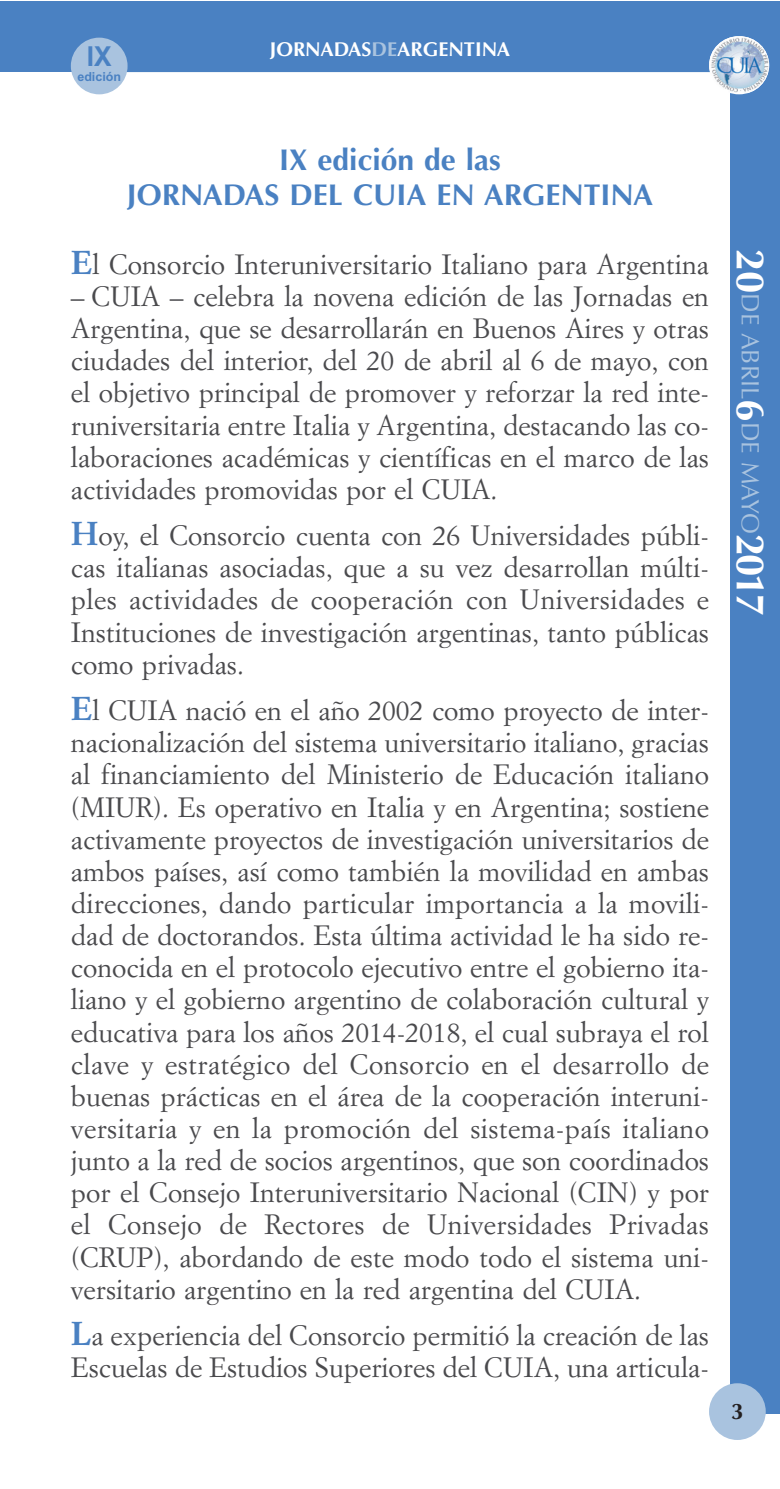
<style>
.page{position:relative;width:780px;height:1489px;background:#fff}
.page>*{position:absolute;margin:0;border:0;box-sizing:border-box;transform-origin:0 0}
.t1{font:700 30px/34.5px "Optima";color:#4a81c2;text-align:center}
.t2{font:27.5px/32.2px "Simoncini Garamond";color:#4a4a4d;text-align:justify}
.t3{font:700 27.5px "Arial";color:#4a81c2;scale:.95 1}
.t4{font:25px "Optima";color:#a9c3df}
.t5{font:700 22.5px "Optima";color:#231f20}
.t6{font:700 20px "Optima";color:#fff}
.t7{font:700 12.5px "Arial";color:#4a81c2}
.s1{color:#a9c3df}
.s2{font-weight:700;font-size:32.5px;color:#4a81c2}
.s3{font-weight:700;font-size:40px;color:#fff}
</style>
<div class="page">
<div style="left:730px;top:72px;width:50px;height:1342px;background:#4a81c2"></div>
<div style="left:0;top:1px;width:780px;height:71px;background:#4a81c2"></div>
<div style="left:709px;top:36px;width:60px;height:58px;background:#fff;border-radius:50%"></div>
<img style="left:709px;top:36px;width:60px;height:56px;border-radius:50%">
<div style="left:709px;top:1383px;width:56px;height:56px;background:#a9c3df;border-radius:50%"></div>
<div style="left:71px;top:38px;width:56px;height:56px;background:#a9c3df;border-radius:50%"></div>
<p class="t3" style="left:87px;top:47px;width:27px">IX</p>
<p class="t7" style="left:77px;top:72px;width:45px">edición</p>
<p class="t6" style="left:270px;top:41px;width:242px">JORNADAS<span class="s1">DE</span>ARGENTINA</p>
<p class="t1" style="left:127px;top:145px;width:528px">IX edición de las<br>JORNADAS DEL CUIA EN ARGENTINA</p>
<p class="t2" style="left:71px;top:250px;width:639px"><span class="s2">E</span>l Consorcio Interuniversitario Italiano para Argentina</p>
<p class="t2" style="left:71px;top:282px;width:639px">– CUIA – celebra la novena edición de las Jornadas en Argentina, que se desarrollarán en Buenos Aires y otras ciudades del interior, del 20 de abril al 6 de mayo, con el objetivo principal de promover y reforzar la red inte&shy;runiversitaria entre Italia y Argentina, destacando las co&shy;laboraciones académicas y científicas en el marco de las actividades promovidas por el CUIA.</p>
<p class="t2" style="left:71px;top:521px;width:639px"><span class="s2">H</span>oy, el Consorcio cuenta con 26 Universidades públi&shy;cas italianas asociadas, que a su vez desarrollan múlti&shy;ples actividades de cooperación con Universidades e Instituciones de investigación argentinas, tanto públicas como privadas.</p>
<p class="t2" style="left:71px;top:696px;width:639px"><span class="s2">E</span>l CUIA nació en el año 2002 como proyecto de inter&shy;nacionalización del sistema universitario italiano, gracias al financiamiento del Ministerio de Educación italiano (MIUR). Es operativo en Italia y en Argentina; sostiene activamente proyectos de investigación universitarios de ambos países, así como también la movilidad en ambas direcciones, dando particular importancia a la movili&shy;dad de doctorandos. Esta última actividad le ha sido re&shy;conocida en el protocolo ejecutivo entre el gobierno ita&shy;liano y el gobierno argentino de colaboración cultural y educativa para los años 2014-2018, el cual subraya el rol clave y estratégico del Consorcio en el desarrollo de buenas prácticas en el área de la cooperación interuni&shy;versitaria y en la promoción del sistema-país italiano junto a la red de socios argentinos, que son coordinados por el Consejo Interuniversitario Nacional (CIN) y por el Consejo de Rectores de Universidades Privadas (CRUP), abordando de este modo todo el sistema uni&shy;versitario argentino en la red argentina del CUIA.</p>
<p class="t2" style="left:71px;top:1321px;width:639px"><span class="s2">L</span>a experiencia del Consorcio permitió la creación de las<br>Escuelas de Estudios Superiores del CUIA, una articula-</p>
<p class="t4" style="left:760px;top:249px;width:369px;rotate:90deg"><span class="s3">20</span>DE ABRIL<span class="s3">6</span>DE MAYO<span class="s3">2017</span></p>
<p class="t5" style="left:731px;top:1401px;width:14px">3</p>
</div>
